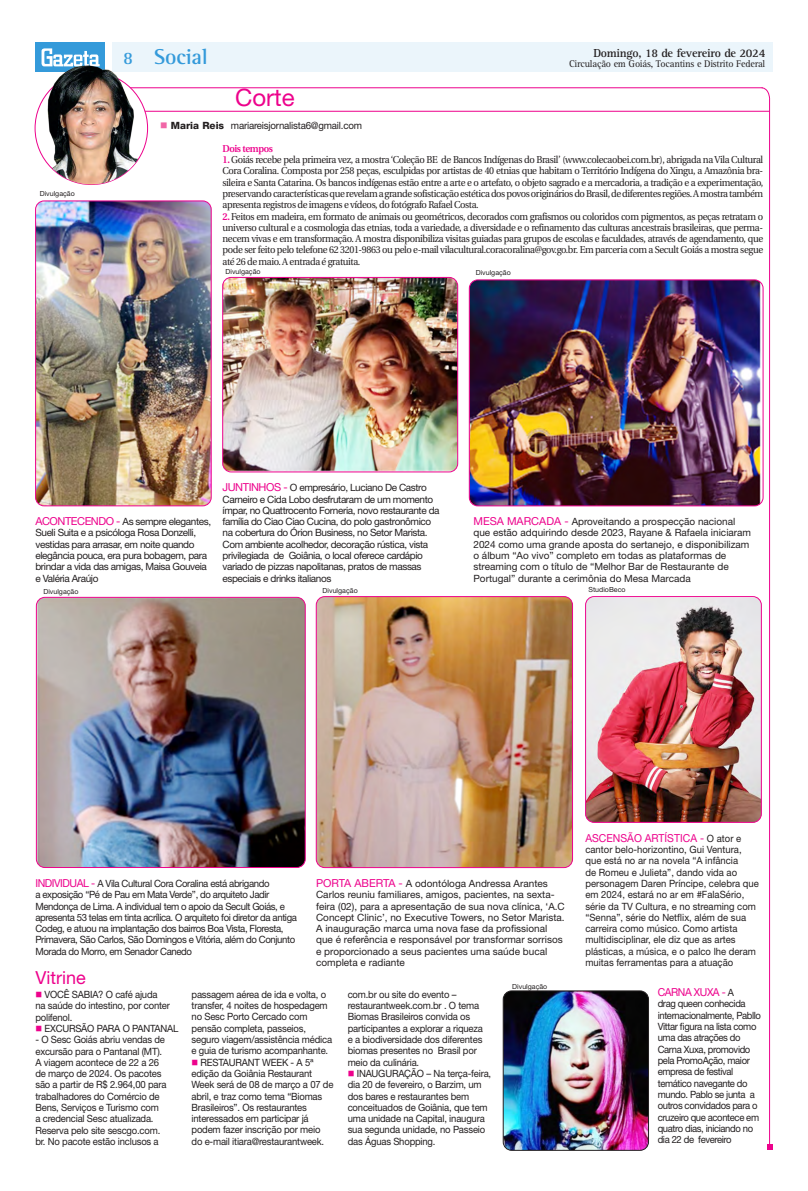
<style>
.page{position:relative;width:808px;height:1191px;background:#fff}
.page>*{position:absolute;margin:0;border:0;box-sizing:border-box;transform-origin:0 0}
.Retranca{font:24px "Helvetica Neue LT Std";color:#ed028c}
.t1{font:700 22px "Rotis Semi Serif Std";color:#349ada}
.Retranca-2{font:18px "Helvetica Neue LT Std";color:#ed028c}
.t2{font:700 18px "Rotis Serif Std";color:#349ada}
.t3{font:700 12px "Rotis Serif Std";letter-spacing:-.02em;color:#231f20}
.txt_colunas{font:11px "Helvetica Neue LT Std";color:#ed028c;scale:.95 1}
.txt_colunas-2{font:11px "Helvetica Neue LT Std";letter-spacing:-.04em;color:#ed028c;scale:.95 1}
.txt_colunas-3{font:10px/11.3px "Helvetica Neue LT Std";letter-spacing:-.02em;color:#231f20;scale:.95 1}
.TExto_Corrido{font:10px/11.3px "Utopia";letter-spacing:-.04em;color:#231f20;text-align:justify;scale:.94 1}
.txt_colunas-4{font:10px/11.3px "Helvetica Neue LT Std";color:#231f20}
.txt_colunas-5{font:10px/11.3px "Helvetica Neue LT Std";letter-spacing:-.04em;color:#231f20}
.txt_colunas-6{font:10px/11.3px "Helvetica Neue LT Std";color:#231f20;scale:.95 1}
.txt_colunas-7{font:10px/11.3px "Helvetica Neue LT Std";letter-spacing:-.04em;color:#231f20;scale:.96 1}
.txt_colunas-8{font:10px/11.3px "Helvetica Neue LT Std";letter-spacing:-.04em;color:#231f20;scale:.95 1}
.t4{font:10px "Rotis Serif Std";letter-spacing:-.02em;color:#231f20}
.txt_colunas-9{font:10px "Helvetica Neue LT Std";letter-spacing:-.02em;color:#231f20}
.t5{font:800 10px "Helvetica Neue LT Std";color:#231f20}
.TExto_Corrido-2{font:600 10px "Utopia";letter-spacing:-.04em;color:#ed028c;scale:.94 1}
.Crédito_Fotógrafo{font:7px "Helvetica Neue LT Std";color:#231f20}
.s1{color:#f166a7}
.s2{font-weight:600;color:#ed028c}
.s3{font-size:11px;color:#ed028c}
.s4{color:#ed028c}
.s5{font-size:10px;color:#231f20}
</style>
<div class="page">
<div style="left:112px;top:43px;width:660px;height:29px;background:#ebf5fb"></div>
<div style="left:35px;top:43px;width:70px;height:29px;background:#349ada"></div>
<svg style="left:42px;top:48px;width:57px;height:11px"></svg>
<hr style="left:769px;top:98px;width:1px;height:1049px;background:#ed028c">
<svg style="left:761px;top:87px;width:9px;height:12px"></svg>
<hr style="left:38px;top:111px;width:731px;height:1px;background:#ed028c">
<hr style="left:74px;top:88px;width:689px;height:1px;background:#ed028c">
<svg style="left:35px;top:72px;width:113px;height:112px"></svg>
<img style="left:41px;top:59px;width:100px;height:125px">
<svg style="left:767px;top:1144px;width:5px;height:6px"></svg>
<img style="left:36px;top:201px;width:175px;height:305px">
<div style="left:35px;top:201px;width:176px;height:305px;border:1px solid #ed028c;border-radius:9px"></div>
<img style="left:586px;top:597px;width:175px;height:225px">
<div style="left:585px;top:596px;width:176px;height:226px;border:1px solid #ed028c;border-radius:9px"></div>
<img style="left:36px;top:597px;width:269px;height:270px">
<div style="left:36px;top:597px;width:269px;height:270px;border:1px solid #ed028c;border-radius:9px"></div>
<img style="left:316px;top:596px;width:256px;height:271px">
<div style="left:316px;top:596px;width:257px;height:271px;border:1px solid #ed028c;border-radius:9px"></div>
<img style="left:469px;top:280px;width:294px;height:226px">
<div style="left:469px;top:280px;width:294px;height:226px;border:1px solid #ed028c;border-radius:9px"></div>
<img style="left:223px;top:277px;width:235px;height:195px">
<div style="left:223px;top:277px;width:235px;height:195px;border:1px solid #ed028c;border-radius:9px"></div>
<img style="left:503px;top:991px;width:145px;height:159px">
<div style="left:503px;top:990px;width:146px;height:160px;border:1px solid #231f20;border-radius:9px"></div>
<p class="Crédito_Fotógrafo" style="left:40px;top:189px;width:37px">Divulgação</p>
<p class="t2" style="left:123px;top:47px;width:12px">8</p>
<p class="t1" style="left:154px;top:43px;width:55px">Social</p>
<p class="Retranca" style="left:235px;top:84px;width:61px">Corte</p>
<p class="txt_colunas-9" style="left:231px;top:120px;width:133px">mariareisjornalista6@gmail.com</p>
<p class="t5" style="left:160px;top:120px;width:65px"><span class="s1">■</span> Maria Reis</p>
<p class="t3" style="left:593px;top:46px;width:174px">Domingo, 18 de fevereiro de 2024</p>
<p class="t4" style="left:569px;top:58px;width:198px">Circulação em Goiás, Tocantins e Distrito Federal</p>
<p class="TExto_Corrido-2" style="left:223px;top:143px;width:55px">Dois tempos</p>
<p class="TExto_Corrido" style="left:223px;top:154px;width:577px"><span class="s2">1.</span> Goiás recebe pela primeira vez, a mostra ‘Coleção BEĨ de Bancos Indígenas do Brasil’ (www.colecaobei.com.br), abrigada na Vila Cultural Cora Coralina. Composta por 258 peças, esculpidas por artistas de 40 etnias que habitam o Território Indígena do Xingu, a Amazônia bra&shy;sileira e Santa Catarina. Os bancos indígenas estão entre a arte e o artefato, o objeto sagrado e a mercadoria, a tradição e a experimentação, preservando características que revelam a grande sofisticação estética dos povos originários do Brasil, de diferentes regiões. A mostra também apresenta registros de imagens e vídeos, do fotógrafo Rafael Costa.</p>
<p class="TExto_Corrido" style="left:223px;top:211px;width:577px"><span class="s2">2.</span> Feitos em madeira, em formato de animais ou geométricos, decorados com grafismos ou coloridos com pigmentos, as peças retratam o universo cultural e a cosmologia das etnias, toda a variedade, a diversidade e o refinamento das culturas ancestrais brasileiras, que perma&shy;necem vivas e em transformação. A mostra disponibiliza visitas guiadas para grupos de escolas e faculdades, através de agendamento, que pode ser feito pelo telefone 62 3201-9863 ou pelo e-mail vilacultural.coracoralina@gov.go.br. Em parceria com a Secult Goiás a mostra segue até 26 de maio. A entrada é gratuita.</p>
<p class="Crédito_Fotógrafo" style="left:225px;top:267px;width:37px">Divulgação</p>
<p class="Crédito_Fotógrafo" style="left:476px;top:269px;width:37px">Divulgação</p>
<p class="txt_colunas-5" style="left:35px;top:516px;width:177px"><span class="s3">ACONTECENDO -</span> As sempre elegantes, Sueli Suita e a psicóloga Rosa Donzelli, vestidas para arrasar, em noite quando elegância pouca, era pura bobagem, para brindar a vida das amigas, Maisa Gouveia e Valéria Araújo</p>
<p class="Crédito_Fotógrafo" style="left:43px;top:587px;width:37px">Divulgação</p>
<p class="txt_colunas-5" style="left:223px;top:482px;width:219px"><span class="s3">JUNTINHOS -</span> O empresário, Luciano De Castro Carneiro e Cida Lobo desfrutaram de um momento ímpar, no Quattrocento Forneria, novo restaurante da família do Ciao Ciao Cucina, do polo gastronômico na cobertura do Órion Business, no Setor Marista.<br>Com ambiente acolhedor, decoração rústica, vista privilegiada de Goiânia, o local oferece cardápio variado de pizzas napolitanas, pratos de massas especiais e drinks italianos</p>
<p class="Crédito_Fotógrafo" style="left:323px;top:586px;width:37px">Divulgação</p>
<p class="txt_colunas-4" style="left:473px;top:516px;width:279px"><span class="s3">MESA MARCADA -</span> Aproveitando a prospecção nacional que estão adquirindo desde 2023, Rayane &amp; Rafaela iniciaram 2024 como uma grande aposta do sertanejo, e disponibilizam o álbum “Ao vivo” completo em todas as plataformas de streaming com o título de “Melhor Bar de Restaurante de Portugal” durante a cerimônia do Mesa Marcada</p>
<p class="Crédito_Fotógrafo" style="left:588px;top:585px;width:39px">StudioBeco</p>
<p class="txt_colunas-7" style="left:35px;top:877px;width:274px"><span class="s3">INDIVIDUAL -</span> A Vila Cultural Cora Coralina está abrigando<br>a exposição “Pé de Pau em Mata Verde”, do arquiteto Jadir Mendonça de Lima. A individual tem o apoio da Secult Goiás, e apresenta 53 telas em tinta acrílica. O arquiteto foi diretor da antiga Codeg, e atuou na implantação dos bairros Boa Vista, Floresta, Primavera, São Carlos, São Domingos e Vitória, além do Conjunto Morada do Morro, em Senador Canedo</p>
<p class="txt_colunas-4" style="left:316px;top:877px;width:250px"><span class="s3">PORTA ABERTA -</span> A odontóloga Andressa Arantes Carlos reuniu familiares, amigos, pacientes, na sexta&shy;feira (02), para a apresentação de sua nova clínica, ‘A.C Concept Clinic’, no Executive Towers, no Setor Marista.<br>A inauguração marca uma nova fase da profissional que é referência e responsável por transformar sorrisos e proporcionado a seus pacientes uma saúde bucal completa e radiante</p>
<p class="Retranca-2" style="left:35px;top:966px;width:52px">Vitrine</p>
<p class="txt_colunas-3" style="left:35px;top:988px;width:143px"><span class="s4">■</span> VOCÊ SABIA? O café ajuda na saúde do intestino, por conter polifenol.</p>
<p class="txt_colunas-3" style="left:35px;top:1022px;width:152px"><span class="s4">■</span> EXCURSÃO PARA O PANTANAL</p>
<p class="txt_colunas-3" style="left:35px;top:1033px;width:139px">- O Sesc Goiás abriu vendas de excursão para o Pantanal (MT).<br>A viagem acontece de 22 a 26 de março de 2024. Os pacotes são a partir de R$ 2.964,00 para trabalhadores do Comércio de<br>Bens, Serviços e Turismo com a credencial Sesc atualizada.<br>Reserva pelo site sescgo.com. br. No pacote estão inclusos a</p>
<p class="txt_colunas-3" style="left:192px;top:988px;width:149px">passagem aérea de ida e volta, o transfer, 4 noites de hospedagem no Sesc Porto Cercado com pensão completa, passeios, seguro viagem/assistência médica e guia de turismo acompanhante.</p>
<p class="txt_colunas-3" style="left:192px;top:1056px;width:151px"><span class="s4">■</span> RESTAURANT WEEK - A 5ª edição da Goiânia Restaurant<br>Week será de 08 de março a 07 de abril, e traz como tema “Biomas<br>Brasileiros”. Os restaurantes interessados em participar já podem fazer inscrição por meio do e-mail itiara@restaurantweek.</p>
<p class="txt_colunas-3" style="left:348px;top:988px;width:144px">com.br ou site do evento – restaurantweek.com.br . O tema<br>Biomas Brasileiros convida os participantes a explorar a riqueza e a biodiversidade dos diferentes biomas presentes no Brasil por meio da culinária.</p>
<p class="txt_colunas-3" style="left:348px;top:1067px;width:153px"><span class="s4">■</span> INAUGURAÇÃO – Na terça-feira, dia 20 de fevereiro, o Barzim, um dos bares e restaurantes bem conceituados de Goiânia, que tem uma unidade na Capital, inaugura sua segunda unidade, no Passeio das Águas Shopping.</p>
<p class="Crédito_Fotógrafo" style="left:512px;top:982px;width:37px">Divulgação</p>
<p class="txt_colunas" style="left:585px;top:831px;width:166px">ASCENSÃO ARTÍSTICA - <span class="s5">O ator e</span></p>
<p class="txt_colunas-6" style="left:585px;top:843px;width:184px">cantor belo-horizontino, Gui Ventura, que está no ar na novela “A infância<br>de Romeu e Julieta”, dando vida ao personagem Daren Príncipe, celebra que em 2024, estará no ar em #FalaSério, série da TV Cultura, e no streaming com “Senna”, série do Netflix, além de sua carreira como músico. Como artista multidisciplinar, ele diz que as artes plásticas, a música, e o palco lhe deram muitas ferramentas para a atuação</p>
<p class="txt_colunas-2" style="left:658px;top:985px;width:82px">CARNA XUXA - <span class="s5">A</span></p>
<p class="txt_colunas-8" style="left:658px;top:998px;width:110px">drag queen conhecida internacionalmente, Pabllo<br>Vittar figura na lista como uma das atrações do<br>Carna Xuxa, promovido pela PromoAção, maior empresa de festival temático navegante do mundo. Pablo se junta a outros convidados para o cruzeiro que acontece em quatro dias, iniciando no dia 22 de fevereiro</p>
</div>
